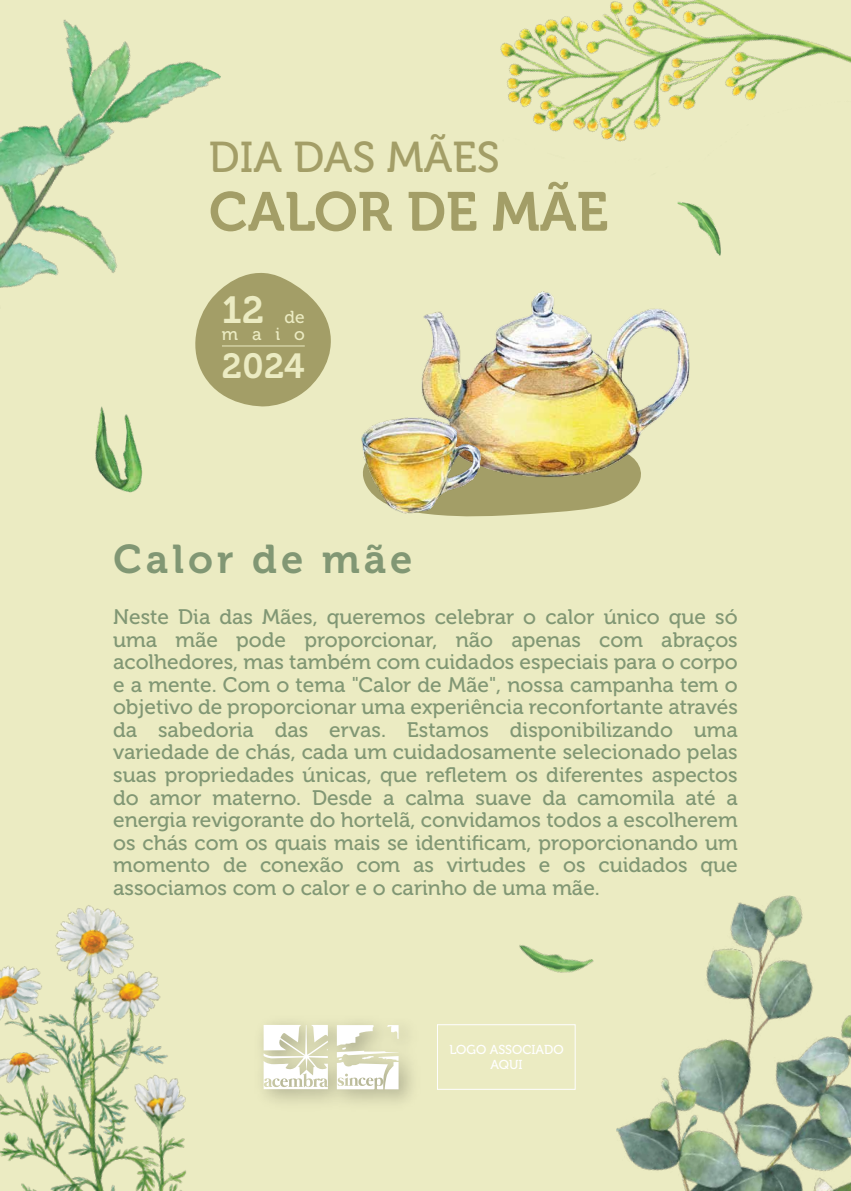
<style>
.page{position:relative;width:851px;height:1191px;background:#fff}
.page>*{position:absolute;margin:0;border:0;box-sizing:border-box;transform-origin:0 0}
.t1{font:54.7px "Museo 700";color:#a39e67}
.t2{font:43px "Museo 500";color:#a39e67}
.t3{font:40px "Museo 700";letter-spacing:.1em;color:#819774}
.t4{font:37.6px "Museo 700";color:#ebebc2}
.t5{font:34.7px "Museo 700";color:#ebebc2}
.t6{font:21px/22.5px "Museo 500";color:#819774;text-align:justify}
.t7{font:17.4px "Museo 500";color:#ebebc2}
.t8{font:12.9px/14.9px "Museo 500";color:#fff;text-align:center}
.s1{font-family:"Museo 500";font-size:17.4px}
</style>
<div class="page">
<div style="left:0;top:0;width:850px;height:1191px;background:#ebebc2"></div>
<svg style="left:221px;top:273px;width:110px;height:134px"></svg>
<hr style="left:222px;top:345px;width:83px;height:1px;background:#ebebc2">
<svg style="left:487px;top:485px;width:151px;height:31px"></svg>
<img style="left:421px;top:291px;width:269px;height:194px">
<img style="left:361px;top:401px;width:126px;height:116px">
<img style="left:0;top:19px;width:221px;height:375px">
<img style="left:500px;top:0;width:350px;height:142px">
<img style="left:261px;top:1023px;width:151px;height:79px">
<svg style="left:263px;top:1025px;width:65px;height:64px;background:#e8e8d8"></svg>
<svg style="left:337px;top:1025px;width:61px;height:64px"></svg>
<div style="left:437px;top:1024px;width:138px;height:65px;border:1px solid #fff"></div>
<img style="left:616px;top:895px;width:234px;height:296px">
<img style="left:0;top:905px;width:186px;height:286px">
<img style="left:95px;top:406px;width:48px;height:87px">
<img style="left:519px;top:945px;width:75px;height:28px">
<img style="left:677px;top:202px;width:44px;height:54px">
<h2 class="t2" style="left:209px;top:134px;width:292px">DIA DAS MÃES</h2>
<h1 class="t1" style="left:209px;top:181px;width:401px">CALOR DE MÃE</h1>
<h3 class="t4" style="left:222px;top:288px;width:84px">12 <span class="s1">de</span></h3>
<p class="t7" style="left:222px;top:324px;width:84px">maio</p>
<h3 class="t5" style="left:222px;top:346px;width:84px">2024</h3>
<h3 class="t3" style="left:114px;top:537px;width:300px">Calor de mãe</h3>
<p class="t6" style="left:113px;top:606px;width:626px">Neste Dia das Mães, queremos celebrar o calor único que só uma mãe pode proporcionar, não apenas com abraços acolhedores, mas também com cuidados especiais para o corpo e a mente. Com o tema "Calor de Mãe", nossa campanha tem o objetivo de proporcionar uma experiência reconfortante através da sabedoria das ervas. Estamos disponibilizando uma variedade de chás, cada um cuidadosamente selecionado pelas suas propriedades únicas, que refletem os diferentes aspectos do amor materno. Desde a calma suave da camomila até a energia revigorante do hortelã, convidamos todos a escolherem os chás com os quais mais se identificam, proporcionando um momento de conexão com as virtudes e os cuidados que associamos com o calor e o carinho de uma mãe.</p>
<p class="t8" style="left:449px;top:1042px;width:116px">LOGO ASSOCIADO<br>AQUI</p>
</div>
